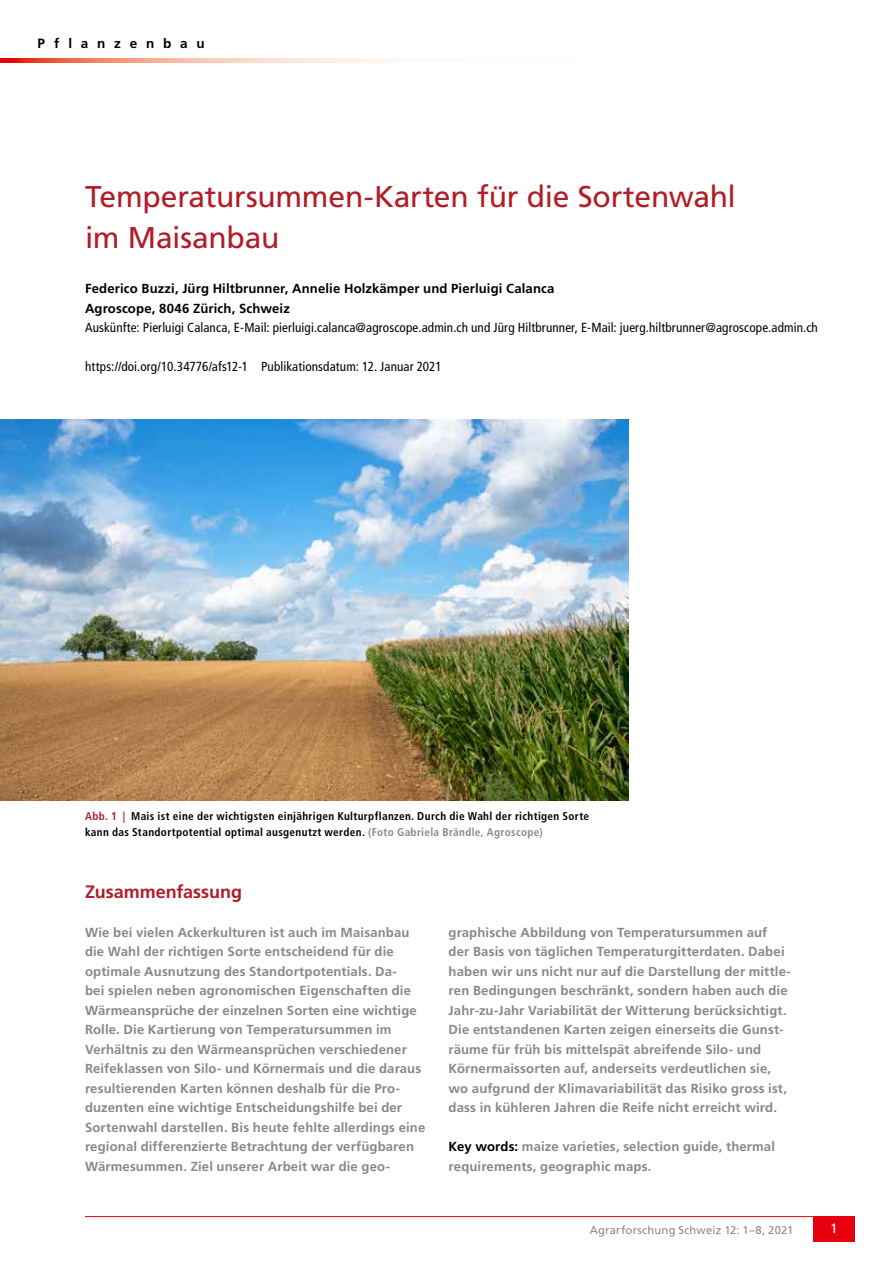
<style>
.page{position:relative;width:893px;height:1263px;background:#fff}
.page>*{position:absolute;margin:0;border:0;box-sizing:border-box;transform-origin:0 0}
.t1{font:30px/40.5px "Frutiger LT Std";letter-spacing:-.01em;color:#b21c27}
.t2{font:700 18px "Frutiger LT Std";color:#b21c27}
.t3{font:700 13.5px "Frutiger LT Std";letter-spacing:.65em;color:#000}
.t4{font:13.5px "Frutiger LT Std";color:#fff}
.t5{font:700 13.2px/19.5px "Frutiger LT Std";letter-spacing:.01em;color:#878988}
.t6{font:condensed 13.2px "Frutiger LT Std";letter-spacing:.01em;color:#000}
.t7{font:700 13.2px/19.5px "Frutiger LT Std";letter-spacing:.01em;color:#000}
.t8{font:700 condensed 11.25px/16.5px "Frutiger LT Std";letter-spacing:.03em;color:#000}
.t9{font:11.25px "Frutiger LT Std";letter-spacing:.015em;color:#878988}
.s1{color:#b21c27}
.s2{color:#878988}
.s3{color:#000}
</style>
<div class="page">
<svg style="left:0;top:58px;width:403px;height:5px;background:#f6b09e"></svg>
<hr style="left:85px;top:1216px;width:770px;height:1px;background:#e7000e">
<div style="left:813px;top:1216px;width:42px;height:26px;background:#e7000e"></div>
<img style="left:0;top:419px;width:629px;height:381px">
<p class="t3" style="left:38px;top:36px;width:169px">Pflanzenbau</p>
<h1 class="t1" style="left:85px;top:177px;width:652px">Temperatursummen-Karten für die Sortenwahl im Maisanbau</h1>
<p class="t7" style="left:85px;top:279px;width:471px">Federico Buzzi, Jürg Hiltbrunner, Annelie Holzkämper und Pierluigi Calanca<br>Agroscope, 8046 Zürich, Schweiz</p>
<p class="t6" style="left:85px;top:320px;width:734px">Auskünfte: Pierluigi Calanca, E-Mail: pierluigi.calanca@agroscope.admin.ch und Jürg Hiltbrunner, E-Mail: juerg.hiltbrunner@agroscope.admin.ch</p>
<p class="t6" style="left:85px;top:359px;width:358px">https://doi.org/10.34776/afs12-1 Publikationsdatum: 12. Januar 2021</p>
<p class="t8" style="left:85px;top:807px;width:506px"><span class="s1">Abb. 1 |</span> Mais ist eine der wichtigsten einjährigen Kulturpflanzen. Durch die Wahl der richtigen Sorte kann das Standortpotential optimal ausgenutzt werden. <span class="s2">(Foto Gabriela Brändle, Agroscope)</span></p>
<h2 class="t2" style="left:85px;top:881px;width:158px">Zusammenfassung</h2>
<p class="t5" style="left:85px;top:922px;width:342px">Wie bei vielen Ackerkulturen ist auch im Maisanbau die Wahl der richtigen Sorte entscheidend für die optimale Ausnutzung des Standortpotentials. Da-<br>bei spielen neben agronomischen Eigenschaften die Wärmeansprüche der einzelnen Sorten eine wichtige Rolle. Die Kartierung von Temperatursummen im Verhältnis zu den Wärmeansprüchen verschiedener Reifeklassen von Silo- und Körnermais und die daraus resultierenden Karten können deshalb für die Pro&shy;duzenten eine wichtige Entscheidungshilfe bei der Sortenwahl darstellen. Bis heute fehlte allerdings eine regional differenzierte Betrachtung der verfügbaren Wärmesummen. Ziel unserer Arbeit war die geo-</p>
<p class="t5" style="left:449px;top:922px;width:344px">graphische Abbildung von Temperatursummen auf der Basis von täglichen Temperaturgitterdaten. Dabei haben wir uns nicht nur auf die Darstellung der mittle&shy;ren Bedingungen beschränkt, sondern haben auch die Jahr-zu-Jahr Variabilität der Witterung berücksichtigt.<br>Die entstandenen Karten zeigen einerseits die Gunst&shy;räume für früh bis mittelspät abreifende Silo- und Körnermaissorten auf, anderseits verdeutlichen sie, wo aufgrund der Klimavariabilität das Risiko gross ist, dass in kühleren Jahren die Reife nicht erreicht wird.</p>
<p class="t5" style="left:449px;top:1137px;width:328px"><span class="s3">Key words:</span> maize varieties, selection guide, thermal requirements, geographic maps.</p>
<p class="t9" style="left:590px;top:1223px;width:205px">Agrarforschung Schweiz 12: 1–8, 2021</p>
<p class="t4" style="left:830px;top:1221px;width:9px">1</p>
</div>
